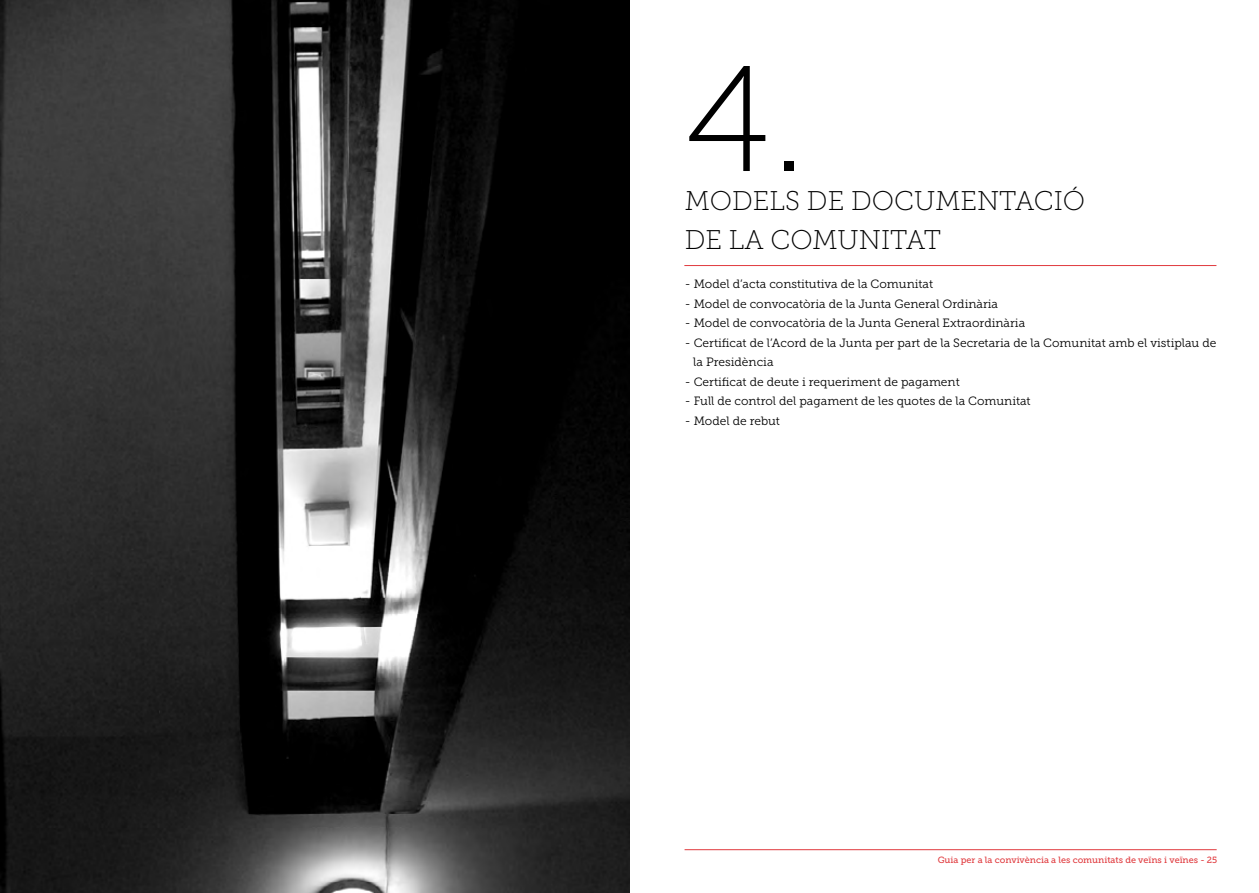
<style>
.page{position:relative;width:1259px;height:893px;background:#fff}
.page>*{position:absolute;margin:0;border:0;box-sizing:border-box;transform-origin:0 0}
.t1{font:150px "Museo Slab 100";color:#000}
.t2{font:27px/39px "Museo Slab 100";color:#000}
.t3{font:12px/19.5px "Museo Slab 300";color:#000}
.t4{font:9px "Museo Slab 500";color:#e03a3e}
</style>
<div class="page">
<hr style="left:684px;top:849px;width:532px;height:1px;background:#e03a3e">
<img style="left:0;top:0;width:629px;height:893px">
<hr style="left:684px;top:265px;width:532px;height:1px;background:#e03a3e">
<h1 class="t1" style="left:685px;top:39px;width:123px">4.</h1>
<h2 class="t2" style="left:685px;top:181px;width:402px">MODELS DE DOCUMENTACIÓ<br>DE LA COMUNITAT</h2>
<p class="t3" style="left:685px;top:274px;width:250px">- Model d’acta constitutiva de la Comunitat</p>
<p class="t3" style="left:685px;top:294px;width:315px">- Model de convocatòria de la Junta General Ordinària</p>
<p class="t3" style="left:685px;top:313px;width:342px">- Model de convocatòria de la Junta General Extraordinària</p>
<p class="t3" style="left:693px;top:333px;width:524px;text-indent:-9px">- Certificat de l’Acord de la Junta per part de la Secretaria de la Comunitat amb el vistiplau de la Presidència</p>
<p class="t3" style="left:685px;top:372px;width:276px">- Certificat de deute i requeriment de pagament</p>
<p class="t3" style="left:685px;top:391px;width:347px">- Full de control del pagament de les quotes de la Comunitat</p>
<p class="t3" style="left:685px;top:411px;width:97px">- Model de rebut</p>
<p class="t4" style="left:937px;top:855px;width:281px">Guia per a la convivència a les comunitats de veïns i veïnes - 25</p>
</div>
